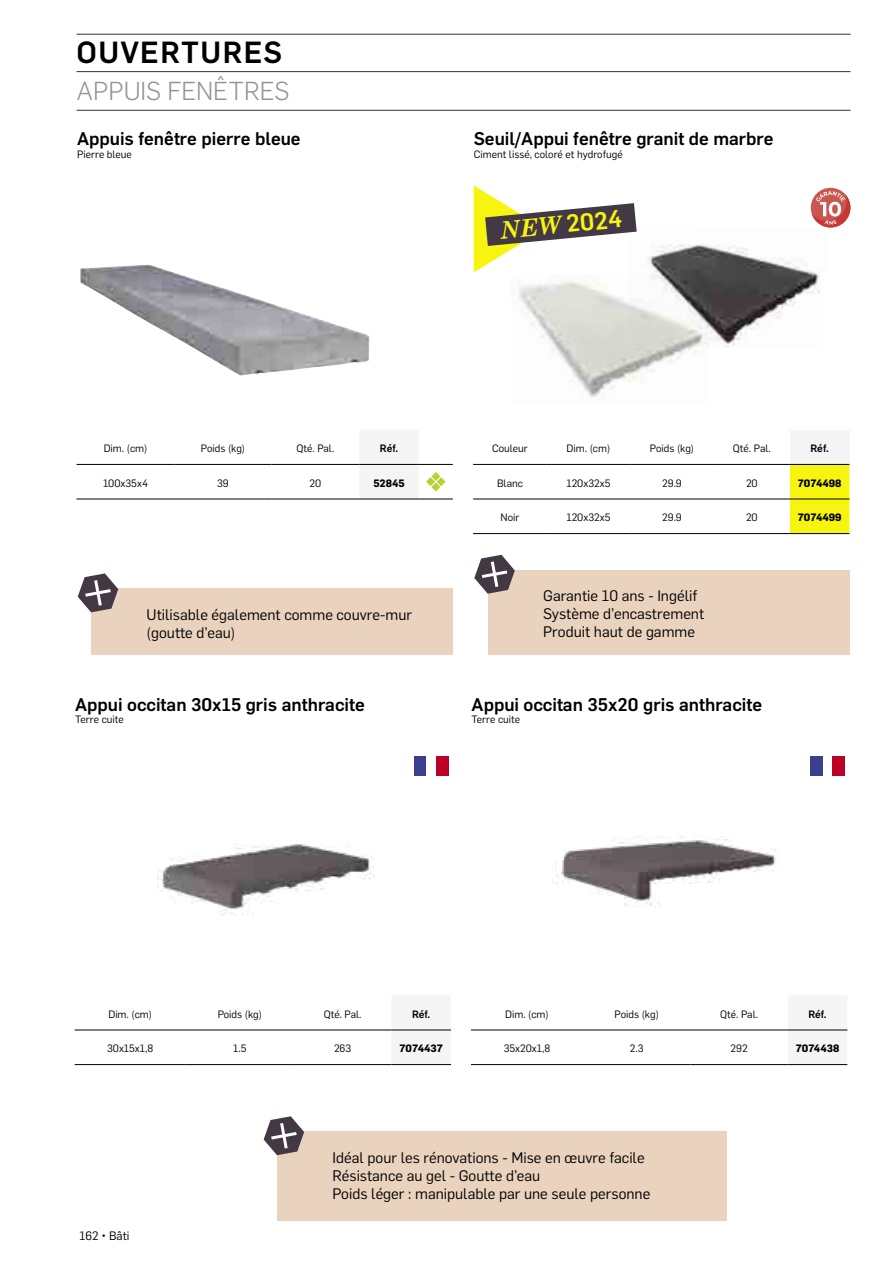
<style>
.page{position:relative;width:893px;height:1263px;background:#fff}
.page>*{position:absolute;margin:0;border:0;box-sizing:border-box;transform-origin:0 0}
.t1{font:500 30px "Flama";letter-spacing:.05em;color:#000}
.t2{font:300 25.5px "Flama";color:#939393}
.t3{font:500 24px "Flama";color:#f7f410}
.t4{font:500 18px "Flama";color:#000}
.t5{font:15px/18px "Flama";color:#000}
.t6{font:12px "Flama";color:#000}
.t7{font:10.5px "Flama";color:#000}
.t8{font:700 10.5px "Flama";color:#000}
.t9{font:500 10.5px "Flama";letter-spacing:-.005em;color:#000}
.s1{font-family:"Century Schoolbook";font-weight:700;font-style:italic}
</style>
<div class="page">
<img style="left:648px;top:227px;width:179px;height:120px">
<div style="left:359px;top:463px;width:60px;height:36px;background:#f5f5f5"></div>
<hr style="left:77px;top:464px;width:98px;height:1px;background:#000">
<hr style="left:175px;top:464px;width:96px;height:1px;background:#000">
<hr style="left:271px;top:464px;width:88px;height:1px;background:#000">
<hr style="left:359px;top:464px;width:60px;height:1px;background:#000">
<hr style="left:419px;top:464px;width:34px;height:1px;background:#000">
<hr style="left:77px;top:499px;width:98px;height:1px;background:#000">
<hr style="left:175px;top:499px;width:96px;height:1px;background:#000">
<hr style="left:271px;top:499px;width:88px;height:1px;background:#000">
<hr style="left:419px;top:499px;width:34px;height:1px;background:#000">
<hr style="left:359px;top:499px;width:60px;height:1px;background:#000">
<svg style="left:431px;top:483px;width:9px;height:8px"></svg>
<svg style="left:431px;top:472px;width:9px;height:9px"></svg>
<svg style="left:426px;top:477px;width:9px;height:9px"></svg>
<svg style="left:437px;top:477px;width:8px;height:9px"></svg>
<img style="left:80px;top:265px;width:290px;height:110px">
<div style="left:91px;top:589px;width:362px;height:66px;background:#e9d2be"></div>
<svg style="left:78px;top:573px;width:40px;height:39px"></svg>
<svg style="left:788px;top:1029px;width:59px;height:1px"></svg>
<hr style="left:471px;top:1030px;width:112px;height:1px;background:#000">
<hr style="left:583px;top:1030px;width:107px;height:1px;background:#000">
<hr style="left:690px;top:1030px;width:98px;height:1px;background:#000">
<hr style="left:788px;top:1030px;width:59px;height:1px;background:#000">
<hr style="left:471px;top:1064px;width:112px;height:1px;background:#000">
<hr style="left:583px;top:1064px;width:107px;height:1px;background:#000">
<hr style="left:690px;top:1064px;width:98px;height:1px;background:#000">
<hr style="left:788px;top:1064px;width:59px;height:1px;background:#000">
<img style="left:552px;top:836px;width:226px;height:72px">
<div style="left:811px;top:756px;width:12px;height:20px;background:#3a3f8e"></div>
<div style="left:832px;top:756px;width:13px;height:20px;background:#be0027"></div>
<hr style="left:77px;top:34px;width:773px;height:1px;background:#34342d">
<hr style="left:77px;top:71px;width:773px;height:1px;background:#34342d">
<hr style="left:77px;top:110px;width:773px;height:1px;background:#34342d">
<div style="left:790px;top:430px;width:59px;height:34px;background:#f5f5f5"></div>
<div style="left:790px;top:465px;width:59px;height:68px;background:#f7f410"></div>
<hr style="left:473px;top:464px;width:74px;height:1px;background:#000">
<hr style="left:547px;top:464px;width:83px;height:1px;background:#000">
<hr style="left:630px;top:464px;width:84px;height:1px;background:#000">
<hr style="left:714px;top:464px;width:76px;height:1px;background:#000">
<hr style="left:790px;top:464px;width:59px;height:1px;background:#000">
<hr style="left:473px;top:499px;width:74px;height:1px;background:#000">
<hr style="left:547px;top:499px;width:83px;height:1px;background:#000">
<hr style="left:630px;top:499px;width:84px;height:1px;background:#000">
<hr style="left:714px;top:499px;width:76px;height:1px;background:#000">
<hr style="left:473px;top:533px;width:74px;height:1px;background:#000">
<hr style="left:547px;top:533px;width:83px;height:1px;background:#000">
<hr style="left:630px;top:533px;width:84px;height:1px;background:#000">
<hr style="left:714px;top:533px;width:76px;height:1px;background:#000">
<hr style="left:790px;top:533px;width:59px;height:1px;background:#000">
<hr style="left:790px;top:499px;width:59px;height:1px;background:#000">
<img style="left:519px;top:275px;width:190px;height:122px">
<div style="left:488px;top:570px;width:362px;height:84px;background:#e9d2be"></div>
<svg style="left:474px;top:555px;width:41px;height:39px"></svg>
<svg style="left:474px;top:185px;width:163px;height:87px"></svg>
<div style="left:811px;top:188px;width:39px;height:39px;background:#ca564f;border-radius:50%"></div>
<svg style="left:812px;top:191px;width:38px;height:36px"></svg>
<svg style="left:391px;top:1029px;width:60px;height:1px"></svg>
<hr style="left:75px;top:1030px;width:111px;height:1px;background:#000">
<hr style="left:186px;top:1030px;width:108px;height:1px;background:#000">
<hr style="left:294px;top:1030px;width:97px;height:1px;background:#000">
<hr style="left:391px;top:1030px;width:60px;height:1px;background:#000">
<hr style="left:75px;top:1064px;width:111px;height:1px;background:#000">
<hr style="left:186px;top:1064px;width:108px;height:1px;background:#000">
<hr style="left:294px;top:1064px;width:97px;height:1px;background:#000">
<hr style="left:391px;top:1064px;width:60px;height:1px;background:#000">
<img style="left:157px;top:844px;width:217px;height:71px">
<div style="left:414px;top:756px;width:13px;height:20px;background:#3a3f8e"></div>
<div style="left:436px;top:756px;width:12px;height:20px;background:#be0027"></div>
<div style="left:277px;top:1131px;width:450px;height:90px;background:#e9d2be"></div>
<svg style="left:264px;top:1116px;width:40px;height:39px"></svg>
<h1 class="t1" style="left:77px;top:30px;width:207px">OUVERTURES</h1>
<h2 class="t2" style="left:77px;top:74px;width:215px">APPUIS FENÊTRES</h2>
<h3 class="t4" style="left:77px;top:126px;width:225px">Appuis fenêtre pierre bleue</h3>
<p class="t7" style="left:77px;top:147px;width:56px">Pierre bleue</p>
<h3 class="t4" style="left:474px;top:126px;width:301px">Seuil/Appui fenêtre granit de marbre</h3>
<p class="t7" style="left:474px;top:147px;width:150px">Ciment lissé, coloré et hydrofugé</p>
<h3 class="t3" style="left:498px;top:212px;width:124px;rotate:-5deg"><span class="s1">NEW</span> 2024</h3>
<p class="t7" style="left:104px;top:441px;width:45px">Dim. (cm)</p>
<p class="t7" style="left:201px;top:441px;width:46px">Poids (kg)</p>
<p class="t7" style="left:296px;top:441px;width:39px">Qté. Pal.</p>
<p class="t9" style="left:380px;top:441px;width:20px">Réf.</p>
<p class="t7" style="left:103px;top:476px;width:47px">100x35x4</p>
<p class="t7" style="left:217px;top:476px;width:13px">39</p>
<p class="t7" style="left:310px;top:476px;width:13px">20</p>
<p class="t8" style="left:373px;top:475px;width:33px">52845</p>
<h3 class="t5" style="left:147px;top:605px;width:267px">Utilisable également comme couvre-mur (goutte d’eau)</h3>
<h3 class="t4" style="left:75px;top:691px;width:291px">Appui occitan 30x15 gris anthracite</h3>
<p class="t7" style="left:75px;top:712px;width:50px">Terre cuite</p>
<p class="t7" style="left:492px;top:441px;width:37px">Couleur</p>
<p class="t7" style="left:567px;top:441px;width:45px">Dim. (cm)</p>
<p class="t7" style="left:650px;top:441px;width:46px">Poids (kg)</p>
<p class="t7" style="left:733px;top:441px;width:39px">Qté. Pal.</p>
<p class="t9" style="left:810px;top:441px;width:20px">Réf.</p>
<p class="t7" style="left:497px;top:476px;width:27px">Blanc</p>
<p class="t7" style="left:566px;top:476px;width:46px">120x32x5</p>
<p class="t7" style="left:662px;top:476px;width:21px">29.9</p>
<p class="t7" style="left:746px;top:476px;width:13px">20</p>
<p class="t8" style="left:798px;top:475px;width:45px">7074498</p>
<p class="t7" style="left:500px;top:510px;width:20px">Noir</p>
<p class="t7" style="left:566px;top:510px;width:46px">120x32x5</p>
<p class="t7" style="left:662px;top:510px;width:21px">29.9</p>
<p class="t7" style="left:746px;top:510px;width:13px">20</p>
<p class="t8" style="left:798px;top:510px;width:45px">7074499</p>
<h3 class="t5" style="left:543px;top:586px;width:163px">Garantie 10 ans - Ingélif<br>Système d’encastrement<br>Produit haut de gamme</h3>
<h3 class="t4" style="left:472px;top:691px;width:292px">Appui occitan 35x20 gris anthracite</h3>
<p class="t7" style="left:472px;top:712px;width:50px">Terre cuite</p>
<p class="t7" style="left:108px;top:1007px;width:45px">Dim. (cm)</p>
<p class="t7" style="left:218px;top:1007px;width:46px">Poids (kg)</p>
<p class="t7" style="left:324px;top:1007px;width:39px">Qté. Pal.</p>
<p class="t9" style="left:412px;top:1006px;width:20px">Réf.</p>
<p class="t7" style="left:107px;top:1041px;width:48px">30x15x1,8</p>
<p class="t7" style="left:233px;top:1041px;width:15px">1.5</p>
<p class="t7" style="left:334px;top:1041px;width:19px">263</p>
<p class="t8" style="left:399px;top:1041px;width:45px">7074437</p>
<p class="t7" style="left:505px;top:1007px;width:45px">Dim. (cm)</p>
<p class="t7" style="left:615px;top:1007px;width:46px">Poids (kg)</p>
<p class="t7" style="left:720px;top:1007px;width:39px">Qté. Pal.</p>
<p class="t9" style="left:808px;top:1006px;width:20px">Réf.</p>
<p class="t7" style="left:504px;top:1041px;width:48px">35x20x1,8</p>
<p class="t7" style="left:630px;top:1041px;width:15px">2.3</p>
<p class="t7" style="left:731px;top:1041px;width:19px">292</p>
<p class="t8" style="left:796px;top:1041px;width:45px">7074438</p>
<p class="t6" style="left:80px;top:1228px;width:52px">162 • Bâti</p>
<h3 class="t5" style="left:332px;top:1147px;width:319px">Idéal pour les rénovations - Mise en œuvre facile<br>Résistance au gel - Goutte d’eau<br>Poids léger : manipulable par une seule personne</h3>
</div>
